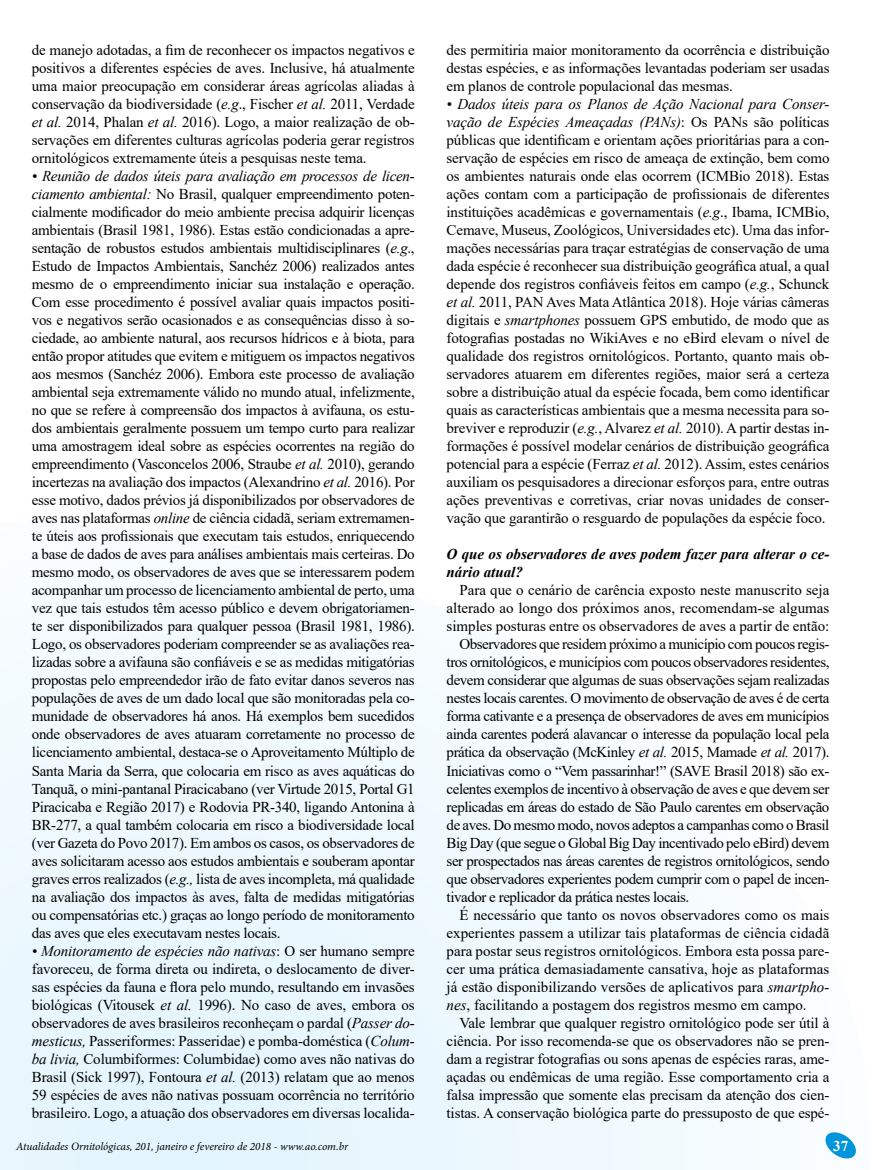
<style>
.page{position:relative;width:872px;height:1170px;background:#fff}
.page>*{position:absolute;margin:0;border:0;box-sizing:border-box;transform-origin:0 0}
.t1{font:15px/18px "Times New Roman";letter-spacing:-.01em;color:#000;text-align:justify}
.t2{font:15px "Times New Roman";letter-spacing:-.03em;color:#000}
.t3{font:italic 700 15px/18px "Times New Roman";color:#000}
.t4{font:700 15px "Times New Roman";color:#fff}
.t5{font:italic 11.25px "Minion Pro";letter-spacing:-.005em;color:#000}
.s1{font-style:italic}
</style>
<div class="page">
<svg style="left:0;top:632px;width:717px;height:537px"></svg>
<svg style="left:825px;top:1132px;width:31px;height:27px"></svg>
<p class="t1" style="left:32px;top:41px;width:384px">de manejo adotadas, a fim de reconhecer os impactos negativos e positivos a diferentes espécies de aves. Inclusive, há atualmente uma maior preocupação em considerar áreas agrícolas aliadas à conservação da biodiversidade (<span class="s1">e.g</span>., Fischer <span class="s1">et al.</span> 2011, Verdade <span class="s1">et al.</span> 2014, Phalan <span class="s1">et al.</span> 2016). Logo, a maior realização de ob&shy;servações em diferentes culturas agrícolas poderia gerar registros ornitológicos extremamente úteis a pesquisas neste tema.</p>
<p class="t1" style="left:32px;top:167px;width:384px"><span class="s1">• Reunião de dados úteis para avaliação em processos de licen&shy;ciamento ambiental:</span> No Brasil, qualquer empreendimento poten&shy;cialmente modificador do meio ambiente precisa adquirir licenças ambientais (Brasil 1981, 1986). Estas estão condicionadas a apre&shy;sentação de robustos estudos ambientais multidisciplinares (<span class="s1">e.g</span>., Estudo de Impactos Ambientais, Sanchéz 2006) realizados antes mesmo de o empreendimento iniciar sua instalação e operação.<br>Com esse procedimento é possível avaliar quais impactos positi&shy;vos e negativos serão ocasionados e as consequências disso à so&shy;ciedade, ao ambiente natural, aos recursos hídricos e à biota, para então propor atitudes que evitem e mitiguem os impactos negativos aos mesmos (Sanchéz 2006). Embora este processo de avaliação ambiental seja extremamente válido no mundo atual, infelizmente, no que se refere à compreensão dos impactos à avifauna, os estu&shy;dos ambientais geralmente possuem um tempo curto para realizar uma amostragem ideal sobre as espécies ocorrentes na região do empreendimento (Vasconcelos 2006, Straube <span class="s1">et al.</span> 2010), gerando incertezas na avaliação dos impactos (Alexandrino <span class="s1">et al.</span> 2016). Por esse motivo, dados prévios já disponibilizados por observadores de aves nas plataformas <span class="s1">online</span> de ciência cidadã, seriam extremamen&shy;te úteis aos profissionais que executam tais estudos, enriquecendo a base de dados de aves para análises ambientais mais certeiras. Do mesmo modo, os observadores de aves que se interessarem podem acompanhar um processo de licenciamento ambiental de perto, uma vez que tais estudos têm acesso público e devem obrigatoriamen&shy;te ser disponibilizados para qualquer pessoa (Brasil 1981, 1986).<br>Logo, os observadores poderiam compreender se as avaliações rea&shy;lizadas sobre a avifauna são confiáveis e se as medidas mitigatórias propostas pelo empreendedor irão de fato evitar danos severos nas populações de aves de um dado local que são monitoradas pela co&shy;munidade de observadores há anos. Há exemplos bem sucedidos onde observadores de aves atuaram corretamente no processo de licenciamento ambiental, destaca-se o Aproveitamento Múltiplo de Santa Maria da Serra, que colocaria em risco as aves aquáticas do Tanquã, o mini-pantanal Piracicabano (ver Virtude 2015, Portal G1<br>Piracicaba e Região 2017) e Rodovia PR-340, ligando Antonina à BR-277, a qual também colocaria em risco a biodiversidade local (ver Gazeta do Povo 2017). Em ambos os casos, os observadores de aves solicitaram acesso aos estudos ambientais e souberam apontar graves erros realizados (<span class="s1">e.g.,</span> lista de aves incompleta, má qualidade na avaliação dos impactos às aves, falta de medidas mitigatórias ou compensatórias etc.) graças ao longo período de monitoramento das aves que eles executavam nestes locais.</p>
<p class="t1" style="left:32px;top:941px;width:384px"><span class="s1">• Monitoramento de espécies não nativas</span>: O ser humano sempre favoreceu, de forma direta ou indireta, o deslocamento de diver&shy;sas espécies da fauna e flora pelo mundo, resultando em invasões biológicas (Vitousek <span class="s1">et al.</span> 1996). No caso de aves, embora os observadores de aves brasileiros reconheçam o pardal (<span class="s1">Passer do&shy;mesticus,</span> Passeriformes: Passeridae) e pomba-doméstica (<span class="s1">Colum&shy;ba livia,</span> Columbiformes: Columbidae) como aves não nativas do Brasil (Sick 1997), Fontoura <span class="s1">et al.</span> (2013) relatam que ao menos 59 espécies de aves não nativas possuam ocorrência no território brasileiro. Logo, a atuação dos observadores em diversas localida-</p>
<p class="t1" style="left:446px;top:41px;width:384px">des permitiria maior monitoramento da ocorrência e distribuição destas espécies, e as informações levantadas poderiam ser usadas em planos de controle populacional das mesmas.</p>
<p class="t1" style="left:446px;top:95px;width:384px"><span class="s1">• Dados úteis para os Planos de Ação Nacional para Conser&shy;vação de Espécies Ameaçadas (PANs)</span>: Os PANs são políticas públicas que identificam e orientam ações prioritárias para a con&shy;servação de espécies em risco de ameaça de extinção, bem como os ambientes naturais onde elas ocorrem (ICMBio 2018). Estas ações contam com a participação de profissionais de diferentes instituições acadêmicas e governamentais (<span class="s1">e.g</span>., Ibama, ICMBio, Cemave, Museus, Zoológicos, Universidades etc). Uma das infor&shy;mações necessárias para traçar estratégias de conservação de uma dada espécie é reconhecer sua distribuição geográfica atual, a qual depende dos registros confiáveis feitos em campo (<span class="s1">e.g.</span>, Schunck <span class="s1">et al.</span> 2011, PAN Aves Mata Atlântica 2018). Hoje várias câmeras digitais e <span class="s1">smartphones</span> possuem GPS embutido, de modo que as fotografias postadas no WikiAves e no eBird elevam o nível de qualidade dos registros ornitológicos. Portanto, quanto mais ob&shy;servadores atuarem em diferentes regiões, maior será a certeza sobre a distribuição atual da espécie focada, bem como identificar quais as características ambientais que a mesma necessita para so&shy;breviver e reproduzir (<span class="s1">e.g.</span>, Alvarez <span class="s1">et al.</span> 2010). A partir destas in&shy;formações é possível modelar cenários de distribuição geográfica potencial para a espécie (Ferraz <span class="s1">et al.</span> 2012). Assim, estes cenários auxiliam os pesquisadores a direcionar esforços para, entre outras ações preventivas e corretivas, criar novas unidades de conser&shy;vação que garantirão o resguardo de populações da espécie foco.</p>
<p class="t3" style="left:446px;top:545px;width:384px">O que os observadores de aves podem fazer para alterar o ce&shy;nário atual?</p>
<p class="t1" style="left:459px;top:581px;width:371px">Para que o cenário de carência exposto neste manuscrito seja</p>
<p class="t1" style="left:446px;top:599px;width:384px">alterado ao longo dos próximos anos, recomendam-se algumas</p>
<p class="t1" style="left:446px;top:617px;width:384px">simples posturas entre os observadores de aves a partir de então:</p>
<p class="t2" style="left:459px;top:633px;width:371px">Observadores que residem próximo a município com poucos regis-</p>
<p class="t2" style="left:446px;top:651px;width:384px">tros ornitológicos, e municípios com poucos observadores residentes,</p>
<p class="t2" style="left:446px;top:669px;width:384px">devem considerar que algumas de suas observações sejam realizadas</p>
<p class="t2" style="left:446px;top:687px;width:384px">nestes locais carentes. O movimento de observação de aves é de certa</p>
<p class="t2" style="left:446px;top:705px;width:384px">forma cativante e a presença de observadores de aves em municípios</p>
<p class="t2" style="left:446px;top:723px;width:384px">ainda carentes poderá alavancar o interesse da população local pela</p>
<p class="t2" style="left:446px;top:741px;width:384px">prática da observação (McKinley <span class="s1">et al.</span> 2015, Mamade <span class="s1">et al.</span> 2017).</p>
<p class="t2" style="left:446px;top:759px;width:384px">Iniciativas como o “Vem passarinhar!” (SAVE Brasil 2018) são ex-</p>
<p class="t2" style="left:446px;top:777px;width:384px">celentes exemplos de incentivo à observação de aves e que devem ser</p>
<p class="t2" style="left:446px;top:795px;width:384px">replicadas em áreas do estado de São Paulo carentes em observação</p>
<p class="t2" style="left:446px;top:813px;width:384px">de aves. Do mesmo modo, novos adeptos a campanhas como o Brasil</p>
<p class="t2" style="left:446px;top:831px;width:384px">Big Day (que segue o Global Big Day incentivado pelo eBird) devem</p>
<p class="t2" style="left:446px;top:849px;width:384px">ser prospectados nas áreas carentes de registros ornitológicos, sendo</p>
<p class="t2" style="left:446px;top:867px;width:384px">que observadores experientes podem cumprir com o papel de incen-</p>
<p class="t2" style="left:446px;top:885px;width:244px">tivador e replicador da prática nestes locais.</p>
<p class="t1" style="left:459px;top:905px;width:371px">É necessário que tanto os novos observadores como os mais</p>
<p class="t1" style="left:446px;top:923px;width:384px">experientes passem a utilizar tais plataformas de ciência cidadã</p>
<p class="t1" style="left:446px;top:941px;width:384px">para postar seus registros ornitológicos. Embora esta possa pare-</p>
<p class="t1" style="left:446px;top:959px;width:384px">cer uma prática demasiadamente cansativa, hoje as plataformas</p>
<p class="t1" style="left:446px;top:977px;width:384px">já estão disponibilizando versões de aplicativos para <span class="s1">smartpho-</span></p>
<p class="t1" style="left:446px;top:995px;width:361px"><span class="s1">nes</span>, facilitando a postagem dos registros mesmo em campo.</p>
<p class="t1" style="left:459px;top:1013px;width:371px">Vale lembrar que qualquer registro ornitológico pode ser útil à</p>
<p class="t1" style="left:446px;top:1031px;width:384px">ciência. Por isso recomenda-se que os observadores não se pren-</p>
<p class="t1" style="left:446px;top:1049px;width:384px">dam a registrar fotografias ou sons apenas de espécies raras, ame-</p>
<p class="t1" style="left:446px;top:1067px;width:384px">açadas ou endêmicas de uma região. Esse comportamento cria a</p>
<p class="t1" style="left:446px;top:1085px;width:384px">falsa impressão que somente elas precisam da atenção dos cien-</p>
<p class="t1" style="left:446px;top:1103px;width:384px">tistas. A conservação biológica parte do pressuposto de que espé-</p>
<p class="t5" style="left:16px;top:1138px;width:334px">Atualidades Ornitológicas, 201, janeiro e fevereiro de 2018 - www.ao.com.br</p>
<p class="t4" style="left:833px;top:1134px;width:16px">37</p>
</div>
